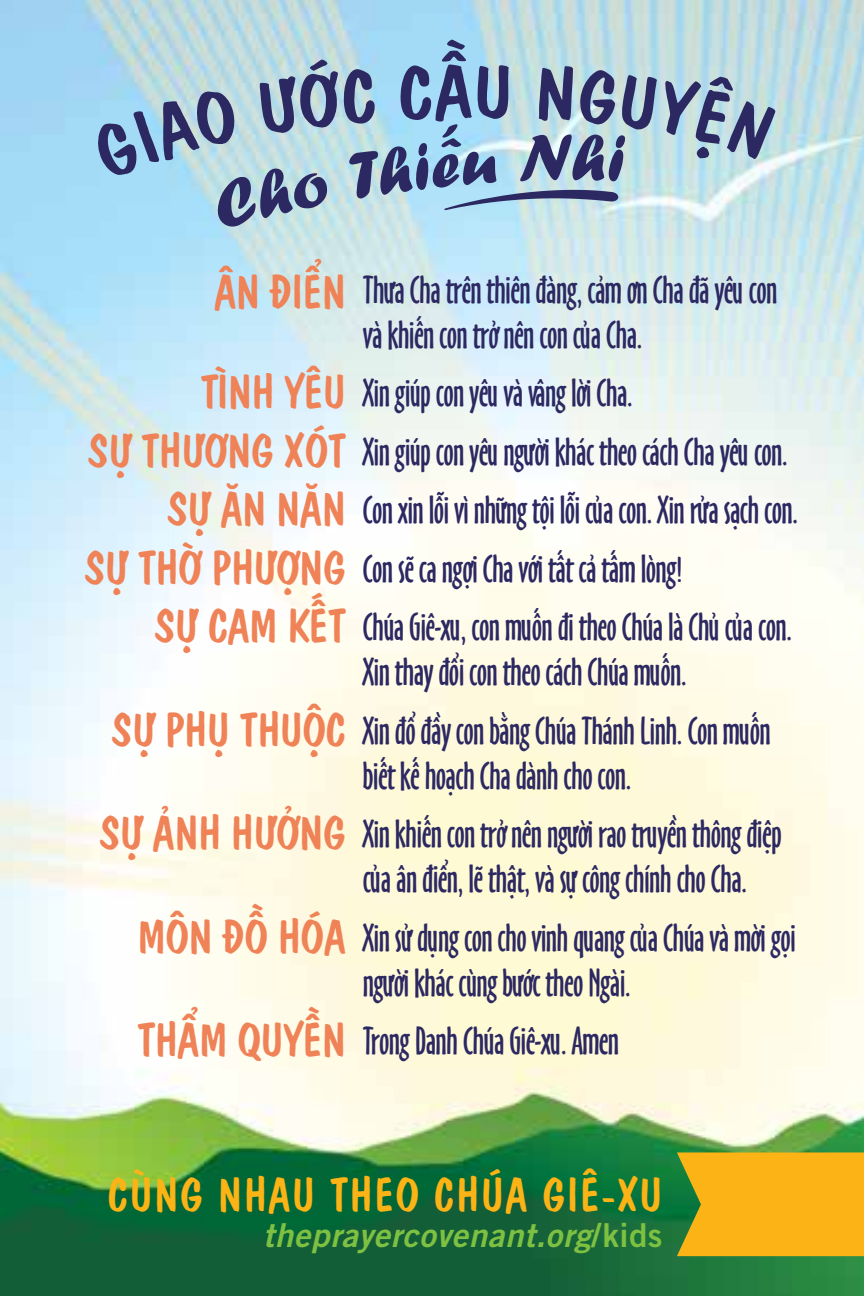
<style>
.page{position:relative;width:864px;height:1296px;background:#fff}
.page>*{position:absolute;margin:0;border:0;box-sizing:border-box;transform-origin:0 0}
.t1{font:48px "UVN Da Lat";letter-spacing:.025em;color:#fcb316}
.t2{font:47.7px/58.5px "UVN Da Lat";letter-spacing:-.02em;color:#ef8256;text-align:right}
.t3{font:36px/58.5px "UVN Ban Tay";letter-spacing:-.02em;color:#2c2861}
.t4{font:33px "Trade Gothic LT Std Bd 2 Obl";letter-spacing:.02em;color:#7ec042}
.s1{font-family:"Trade Gothic LT Std Bd 2"}
</style>
<div class="page">
<img style="left:0;top:0;width:864px;height:1296px">
<svg style="left:677px;top:1152px;width:187px;height:104px"></svg>
<svg style="left:89px;top:38px;width:688px;height:192px"></svg>
<h2 class="t2" style="left:200px;top:242px;width:148px;line-height:100.5px;text-align:left">ÂN ĐIỂN<br>TÌNH YÊU</h2>
<h2 class="t2" style="left:84px;top:422px;width:263px">SỰ THƯƠNG XÓT<br>SỰ ĂN NĂN<br>SỰ THỜ PHƯỢNG<br>SỰ CAM KẾT</h2>
<h2 class="t2" style="left:99px;top:679px;width:249px;line-height:103.5px">SỰ PHỤ THUỘC<br>SỰ ẢNH HƯỞNG<br>MÔN ĐỒ HÓA<br>THẨM QUYỀN</h2>
<p class="t3" style="left:363px;top:265px;width:416px;line-height:45px">Thưa Cha trên thiên đàng, cảm ơn Cha đã yêu con và khiến con trở nên con của Cha.</p>
<p class="t3" style="left:363px;top:362px;width:437px">Xin giúp con yêu và vâng lời Cha.<br>Xin giúp con yêu người khác theo cách Cha yêu con.<br>Con xin lỗi vì những tội lỗi của con. Xin rửa sạch con.<br>Con sẽ ca ngợi Cha với tất cả tấm lòng!<br>Chúa Giê-xu, con muốn đi theo Chúa là Chủ của con.</p>
<p class="t3" style="left:363px;top:641px;width:409px">Xin thay đổi con theo cách Chúa muốn.<br>Xin đổ đầy con bằng Chúa Thánh Linh. Con muốn</p>
<p class="t3" style="left:363px;top:744px;width:421px">biết kế hoạch Cha dành cho con.<br>Xin khiến con trở nên người rao truyền thông điệp</p>
<p class="t3" style="left:363px;top:848px;width:435px">của ân điển, lẽ thật, và sự công chính cho Cha.<br>Xin sử dụng con cho vinh quang của Chúa và mời gọi</p>
<p class="t3" style="left:363px;top:951px;width:270px">người khác cùng bước theo Ngài.<br>Trong Danh Chúa Giê-xu. Amen</p>
<h1 class="t1" style="left:107px;top:1161px;width:557px">CÙNG NHAU THEO CHÚA GIÊ-XU</h1>
<p class="t4" style="left:263px;top:1215px;width:401px">theprayercovenant.org<span class="s1">/kids</span></p>
</div>
